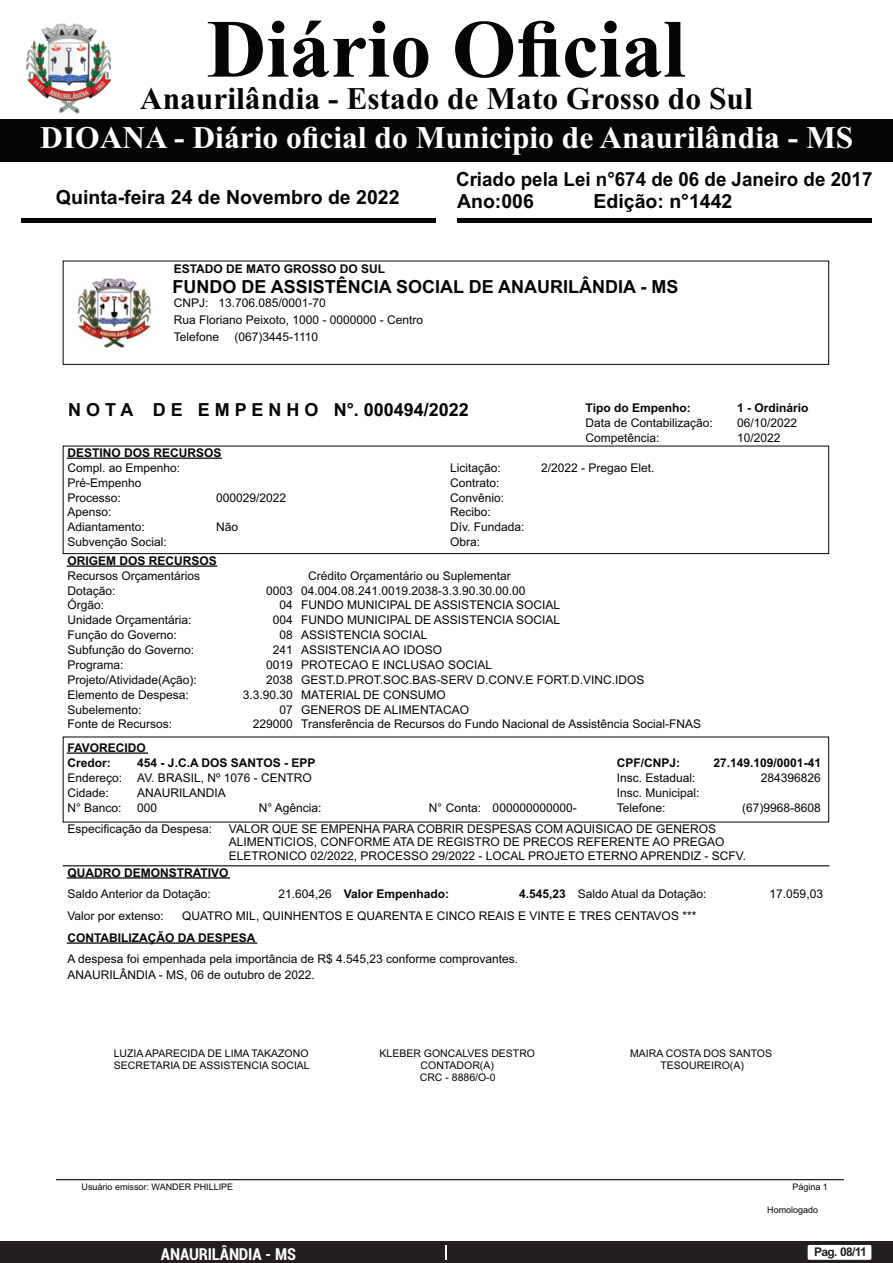
<style>
.page{position:relative;width:893px;height:1263px;background:#fff}
.page>*{position:absolute;margin:0;border:0;box-sizing:border-box;transform-origin:0 0}
.t1{font:700 82.5px "Times New Roman";color:#040504}
.t2{font:700 31.5px "Times New Roman";color:#fff}
.t3{font:700 31.5px "Times New Roman";color:#040504}
.t4{font:700 19.5px "Arial";color:#040504}
.t5{font:700 19.5px "Arial";color:#040504;scale:.96 1}
.t6{font:700 18px "Arial";color:#040504}
.t7{font:700 condensed 16.5px "Roboto";letter-spacing:-.01em;color:#fff}
.t8{font:12px/14.9px "Arial";color:#040504}
.t9{font:700 12px/14.9px "Arial";color:#040504}
.t10{font:700 12px "Arial";letter-spacing:-.055em;color:#231f20}
.t11{font:10.5px/12px "Arial";color:#040504;text-align:center}
.t12{font:9px "Arial";color:#040504}
.s1{font-weight:400}
.s2{font-weight:700}
</style>
<div class="page">
<div style="left:0;top:1242px;width:893px;height:21px;background:#231f20"></div>
<svg style="left:446px;top:1245px;width:1px;height:15px"></svg>
<div style="left:808px;top:1245px;width:63px;height:15px;background:#fff;border-radius:2px"></div>
<div style="left:0;top:119px;width:893px;height:42px;background:#040504"></div>
<hr style="left:21px;top:218px;width:415px;height:4px;background:#040504">
<hr style="left:457px;top:218px;width:415px;height:4px;background:#040504">
<img style="left:25px;top:23px;width:86px;height:91px">
<div style="left:63px;top:261px;width:766px;height:104px;border:1px solid #040504"></div>
<img style="left:77px;top:278px;width:75px;height:70px">
<div style="left:63px;top:446px;width:766px;height:108px;border:1px solid #040504"></div>
<hr style="left:67px;top:565px;width:150px;height:2px;background:#040504">
<hr style="left:67px;top:458px;width:154px;height:1px;background:#040504">
<hr style="left:63px;top:865px;width:766px;height:1px;background:#040504">
<hr style="left:67px;top:752px;width:80px;height:2px;background:#040504">
<hr style="left:67px;top:877px;width:162px;height:1px;background:#040504">
<hr style="left:67px;top:942px;width:190px;height:2px;background:#040504">
<hr style="left:57px;top:1179px;width:786px;height:1px;background:#040504">
<h1 class="t1" style="left:207px;top:21px;width:480px">Diário Oficial</h1>
<h2 class="t3" style="left:140px;top:88px;width:614px">Anaurilândia - Estado de Mato Grosso do Sul</h2>
<h2 class="t2" style="left:40px;top:126px;width:814px">DIOANA - Diário oficial do Municipio de Anaurilândia - MS</h2>
<h3 class="t5" style="left:456px;top:172px;width:435px">Criado pela Lei n°674 de 06 de Janeiro de 2017</h3>
<h3 class="t4" style="left:56px;top:190px;width:345px">Quinta-feira 24 de Novembro de 2022</h3>
<h3 class="t4" style="left:457px;top:193px;width:78px">Ano:006</h3>
<h3 class="t4" style="left:593px;top:193px;width:140px">Edição: n°1442</h3>
<p class="t9" style="left:174px;top:262px;width:213px">ESTADO DE MATO GROSSO DO SUL</p>
<h3 class="t6" style="left:172px;top:280px;width:508px">FUNDO DE ASSISTÊNCIA SOCIAL DE ANAURILÂNDIA - MS</h3>
<p class="t8" style="left:174px;top:296px;width:154px">CNPJ: 13.706.085/0001-70</p>
<p class="t8" style="left:174px;top:313px;width:251px">Rua Floriano Peixoto, 1000 - 0000000 - Centro</p>
<p class="t8" style="left:174px;top:330px;width:47px">Telefone</p>
<p class="t8" style="left:235px;top:330px;width:85px">(067)3445-1110</p>
<h3 class="t6" style="left:68px;top:402px;width:402px">N O T A D E E M P E N H O N°. 000494/2022</h3>
<p class="t9" style="left:586px;top:402px;width:107px">Tipo do Empenho:</p>
<p class="t8" style="left:586px;top:417px;width:129px">Data de Contabilização:<br>Competência:</p>
<p class="t9" style="left:67px;top:446px;width:156px">DESTINO DOS RECURSOS</p>
<p class="t8" style="left:67px;top:461px;width:114px">Compl. ao Empenho:<br>Pré-Empenho<br>Processo:<br>Apenso:</p>
<p class="t8" style="left:450px;top:461px;width:56px">Licitação:<br>Contrato:<br>Convênio:</p>
<p class="t8" style="left:67px;top:520px;width:101px">Adiantamento:<br>Subvenção Social:</p>
<p class="t8" style="left:450px;top:520px;width:76px">Dív. Fundada:</p>
<p class="t8" style="left:216px;top:491px;width:72px">000029/2022</p>
<p class="t8" style="left:450px;top:506px;width:42px">Recibo:</p>
<p class="t8" style="left:216px;top:520px;width:24px">Não</p>
<p class="t8" style="left:450px;top:536px;width:32px">Obra:</p>
<p class="t9" style="left:67px;top:554px;width:151px">ORIGEM DOS RECURSOS</p>
<p class="t8" style="left:541px;top:461px;width:115px">2/2022 - Pregao Elet.</p>
<p class="t8" style="left:67px;top:569px;width:134px">Recursos Orçamentários</p>
<p class="t8" style="left:308px;top:569px;width:204px">Crédito Orçamentário ou Suplementar</p>
<p class="t8" style="left:67px;top:584px;width:50px">Dotação:</p>
<p class="t8" style="left:266px;top:584px;width:261px">0003 04.004.08.241.0019.2038-3.3.90.30.00.00</p>
<p class="t8" style="left:67px;top:599px;width:38px">Órgão:</p>
<p class="t8" style="left:279px;top:599px;width:282px">04 FUNDO MUNICIPAL DE ASSISTENCIA SOCIAL</p>
<p class="t8" style="left:67px;top:614px;width:126px">Unidade Orçamentária:</p>
<p class="t8" style="left:273px;top:614px;width:289px">004 FUNDO MUNICIPAL DE ASSISTENCIA SOCIAL</p>
<p class="t8" style="left:67px;top:629px;width:111px">Função do Governo:</p>
<p class="t8" style="left:279px;top:629px;width:149px">08 ASSISTENCIA SOCIAL</p>
<p class="t8" style="left:67px;top:643px;width:128px">Subfunção do Governo:</p>
<p class="t8" style="left:273px;top:643px;width:171px">241 ASSISTENCIA AO IDOSO</p>
<p class="t8" style="left:67px;top:658px;width:58px">Programa:</p>
<p class="t8" style="left:266px;top:658px;width:227px">0019 PROTECAO E INCLUSAO SOCIAL</p>
<p class="t8" style="left:67px;top:673px;width:131px">Projeto/Atividade(Ação):</p>
<p class="t8" style="left:266px;top:673px;width:380px">2038 GEST.D.PROT.SOC.BAS-SERV D.CONV.E FORT.D.VINC.IDOS</p>
<p class="t9" style="left:737px;top:402px;width:73px">1 - Ordinário</p>
<p class="t8" style="left:737px;top:417px;width:62px">06/10/2022<br>10/2022</p>
<p class="t8" style="left:67px;top:688px;width:123px">Elemento de Despesa:</p>
<p class="t8" style="left:243px;top:688px;width:205px">3.3.90.30 MATERIAL DE CONSUMO</p>
<p class="t8" style="left:67px;top:703px;width:76px">Subelemento:</p>
<p class="t8" style="left:279px;top:703px;width:191px">07 GENEROS DE ALIMENTACAO</p>
<p class="t8" style="left:67px;top:718px;width:106px">Fonte de Recursos:</p>
<p class="t8" style="left:253px;top:718px;width:450px">229000 Transferência de Recursos do Fundo Nacional de Assistência Social-FNAS</p>
<p class="t9" style="left:67px;top:741px;width:80px">FAVORECIDO<br>Credor:</p>
<p class="t8" style="left:67px;top:771px;width:56px">Endereço:<br>Cidade:<br>N° Banco:</p>
<p class="t9" style="left:137px;top:756px;width:180px">454 - J.C.A DOS SANTOS - EPP</p>
<p class="t8" style="left:137px;top:771px;width:176px">AV. BRASIL, Nº 1076 - CENTRO<br>ANAURILANDIA<br>000</p>
<p class="t9" style="left:617px;top:756px;width:65px">CPF/CNPJ:</p>
<p class="t8" style="left:617px;top:771px;width:84px">Insc. Estadual:<br>Insc. Municipal:</p>
<p class="t8" style="left:259px;top:801px;width:64px">N° Agência:</p>
<p class="t8" style="left:429px;top:801px;width:54px">N° Conta:</p>
<p class="t8" style="left:617px;top:801px;width:50px">Telefone:</p>
<p class="t8" style="left:493px;top:801px;width:86px">000000000000-</p>
<p class="t9" style="left:714px;top:756px;width:109px">27.149.109/0001-41</p>
<p class="t8" style="left:761px;top:771px;width:62px">284396826</p>
<p class="t8" style="left:742px;top:801px;width:80px">(67)9968-8608</p>
<p class="t8" style="left:67px;top:822px;width:146px">Especificação da Despesa:</p>
<p class="t8" style="left:229px;top:823px;width:519px;line-height:13.8px">VALOR QUE SE EMPENHA PARA COBRIR DESPESAS COM AQUISICAO DE GENEROS<br>ALIMENTICIOS, CONFORME ATA DE REGISTRO DE PRECOS REFERENTE AO PREGAO<br>ELETRONICO 02/2022, PROCESSO 29/2022 - LOCAL PROJETO ETERNO APRENDIZ - SCFV.</p>
<p class="t9" style="left:67px;top:866px;width:163px">QUADRO DEMONSTRATIVO</p>
<p class="t8" style="left:182px;top:910px;width:516px">QUATRO MIL, QUINHENTOS E QUARENTA E CINCO REAIS E VINTE E TRES CENTAVOS ***</p>
<p class="t9" style="left:67px;top:931px;width:190px">CONTABILIZAÇÃO DA DESPESA</p>
<p class="t8" style="left:67px;top:951px;width:452px;line-height:16px">A despesa foi empenhada pela importância de R$ 4.545,23 conforme comprovantes.<br>ANAURILÂNDIA - MS, 06 de outubro de 2022.</p>
<p class="t8" style="left:67px;top:887px;width:145px">Saldo Anterior da Dotação:</p>
<p class="t9" style="left:278px;top:887px;width:172px"><span class="s1">21.604,26</span> Valor Empenhado:</p>
<p class="t8" style="left:519px;top:887px;width:189px"><span class="s2">4.545,23</span> Saldo Atual da Dotação:</p>
<p class="t8" style="left:770px;top:887px;width:55px">17.059,03</p>
<p class="t8" style="left:67px;top:910px;width:98px">Valor por extenso:</p>
<p class="t11" style="left:114px;top:1048px;width:198px;text-align:left">LUZIA APARECIDA DE LIMA TAKAZONO<br>SECRETARIA DE ASSISTENCIA SOCIAL</p>
<p class="t11" style="left:379px;top:1048px;width:157px">KLEBER GONCALVES DESTRO<br>CONTADOR(A)<br>CRC - 8886/O-0</p>
<p class="t12" style="left:82px;top:1184px;width:153px">Usuário emissor: WANDER PHILLIPE</p>
<p class="t11" style="left:630px;top:1048px;width:143px">MAIRA COSTA DOS SANTOS<br>TESOUREIRO(A)</p>
<p class="t12" style="left:792px;top:1183px;width:37px">Página 1</p>
<p class="t12" style="left:767px;top:1206px;width:53px">Homologado</p>
<h3 class="t7" style="left:161px;top:1247px;width:136px">ANAURILÂNDIA - MS</h3>
<p class="t10" style="left:814px;top:1247px;width:54px">Pag. 08/11</p>
</div>
